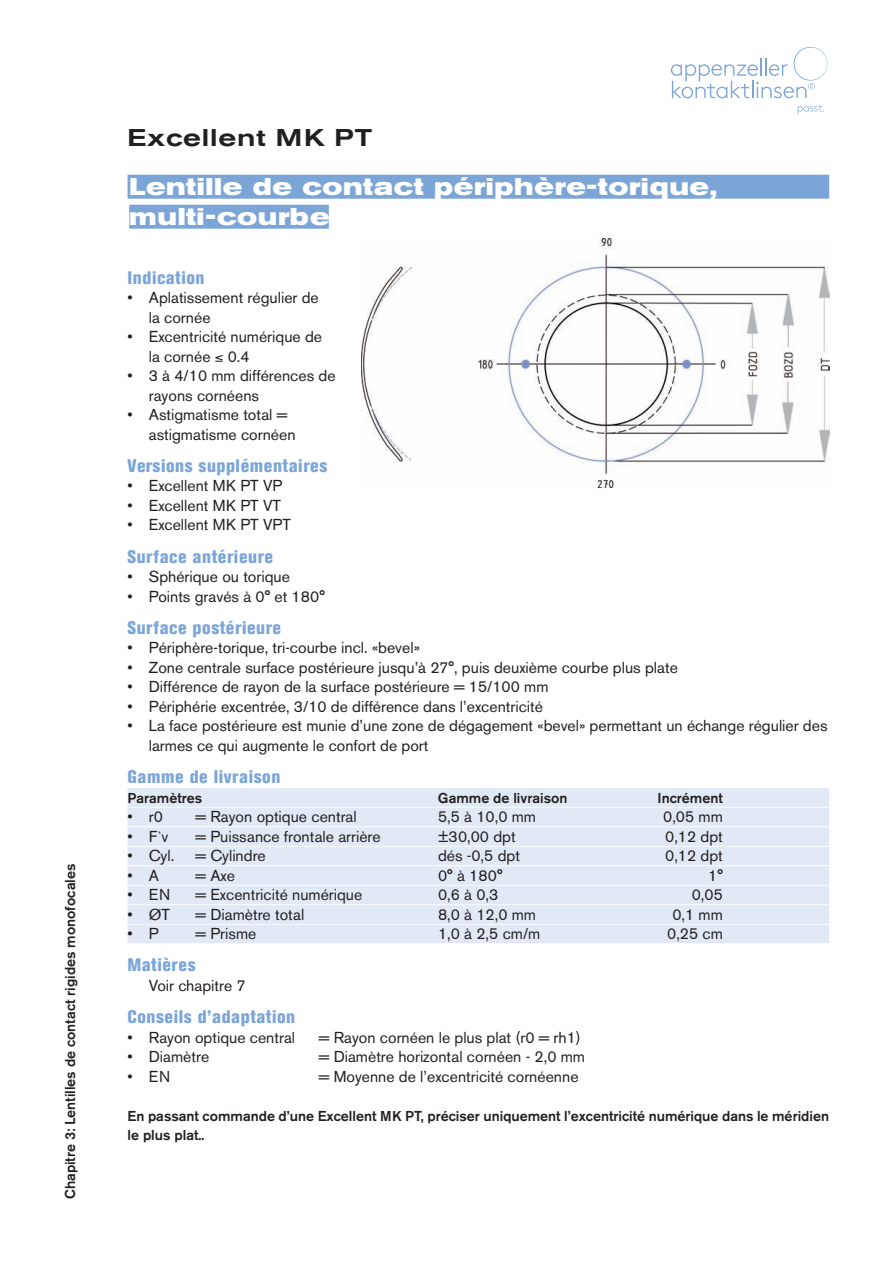
<style>
.page{position:relative;width:893px;height:1263px;background:#fff}
.page>*{position:absolute;margin:0;border:0;box-sizing:border-box;transform-origin:0 0}
.t1{font:700 expanded 24px/30px "Akzidenz Grotesk BE";letter-spacing:.03em;color:#fff}
.t2{font:500 expanded 24px "Akzidenz Grotesk BE";letter-spacing:.03em;color:#231f20}
.t3{font:800 condensed 18px "Akzidenz Grotesk BE";letter-spacing:.03em;color:#7ca5d7}
.t4{font:15.75px/19.5px "Akzidenz Grotesk BE";color:#231f20}
.t5{font:500 14.25px/19.5px "Akzidenz Grotesk BE";color:#231f20}
</style>
<div class="page">
<svg style="left:798px;top:105px;width:26px;height:9px"></svg>
<svg style="left:671px;top:47px;width:156px;height:51px"></svg>
<img style="left:361px;top:238px;width:468px;height:249px">
<div style="left:128px;top:175px;width:701px;height:24px;background:#7ca5d7"></div>
<div style="left:129px;top:205px;width:200px;height:24px;background:#7ca5d7"></div>
<div style="left:128px;top:788px;width:701px;height:19px;background:#e1e9f6"></div>
<div style="left:128px;top:808px;width:701px;height:18px;background:#e1e9f6"></div>
<div style="left:128px;top:827px;width:701px;height:19px;background:#e1e9f6"></div>
<div style="left:128px;top:847px;width:701px;height:18px;background:#e1e9f6"></div>
<div style="left:128px;top:866px;width:701px;height:19px;background:#e1e9f6"></div>
<div style="left:128px;top:886px;width:701px;height:18px;background:#e1e9f6"></div>
<div style="left:128px;top:905px;width:701px;height:19px;background:#e1e9f6"></div>
<div style="left:128px;top:925px;width:701px;height:18px;background:#e1e9f6"></div>
<p class="t5" style="left:60px;top:1199px;width:337px;rotate:-90deg">Chapitre 3: Lentilles de contact rigides monofocales</p>
<h1 class="t2" style="left:128px;top:123px;width:246px">Excellent MK PT</h1>
<h1 class="t1" style="left:129px;top:172px;width:590px">Lentille de contact périphère-torique, multi-courbe</h1>
<p class="t3" style="left:128px;top:267px;width:78px">Indication</p>
<p class="t4" style="left:149px;top:288px;width:171px;text-indent:-21px">• Aplatissement régulier de la cornée</p>
<p class="t4" style="left:149px;top:327px;width:175px;text-indent:-21px">• Excentricité numérique de la cornée ≤ 0.4</p>
<p class="t4" style="left:149px;top:366px;width:188px;text-indent:-21px">• 3 à 4/10 mm différences de rayons cornéens</p>
<p class="t4" style="left:149px;top:405px;width:148px;text-indent:-21px">• Astigmatisme total = astigmatisme cornéen</p>
<p class="t3" style="left:128px;top:455px;width:201px">Versions supplémentaires</p>
<p class="t4" style="left:128px;top:476px;width:156px">• Excellent MK PT VP</p>
<p class="t4" style="left:128px;top:496px;width:155px">• Excellent MK PT VT</p>
<p class="t4" style="left:128px;top:515px;width:165px">• Excellent MK PT VPT</p>
<p class="t3" style="left:128px;top:546px;width:147px">Surface antérieure</p>
<p class="t4" style="left:128px;top:567px;width:164px">• Sphérique ou torique</p>
<p class="t4" style="left:128px;top:586px;width:199px">• Points gravés à 0° et 180°</p>
<p class="t3" style="left:128px;top:617px;width:155px">Surface postérieure</p>
<p class="t4" style="left:128px;top:638px;width:294px">• Périphère-torique, tri-courbe incl. «bevel»</p>
<p class="t4" style="left:128px;top:658px;width:552px">• Zone centrale surface postérieure jusqu’à 27°, puis deuxième courbe plus plate</p>
<p class="t4" style="left:128px;top:677px;width:422px">• Différence de rayon de la surface postérieure = 15/100 mm</p>
<p class="t4" style="left:128px;top:697px;width:417px">• Périphérie excentrée, 3/10 de différence dans l’excentricité</p>
<p class="t4" style="left:149px;top:716px;width:680px;text-indent:-21px">• La face postérieure est munie d’une zone de dégagement «bevel» permettant un échange régulier des larmes ce qui augmente le confort de port</p>
<p class="t3" style="left:128px;top:766px;width:154px">Gamme de livraison</p>
<p class="t5" style="left:128px;top:788px;width:76px">Paramètres</p>
<p class="t5" style="left:438px;top:788px;width:131px">Gamme de livraison</p>
<p class="t5" style="left:658px;top:788px;width:67px">Incrément</p>
<p class="t4" style="left:128px;top:807px;width:37px">• r0</p>
<p class="t4" style="left:196px;top:807px;width:163px">= Rayon optique central</p>
<p class="t4" style="left:438px;top:807px;width:100px">5,5 à 10,0 mm</p>
<p class="t4" style="left:663px;top:807px;width:61px">0,05 mm</p>
<p class="t4" style="left:128px;top:826px;width:42px">• F`v</p>
<p class="t4" style="left:196px;top:826px;width:187px">= Puissance frontale arrière</p>
<p class="t4" style="left:438px;top:826px;width:79px">±30,00 dpt</p>
<p class="t4" style="left:665px;top:826px;width:59px">0,12 dpt</p>
<p class="t4" style="left:128px;top:846px;width:48px">• Cyl.</p>
<p class="t4" style="left:196px;top:846px;width:72px">= Cylindre</p>
<p class="t4" style="left:438px;top:846px;width:84px">dés -0,5 dpt</p>
<p class="t4" style="left:665px;top:846px;width:59px">0,12 dpt</p>
<p class="t4" style="left:128px;top:865px;width:33px">• A</p>
<p class="t4" style="left:196px;top:865px;width:41px">= Axe</p>
<p class="t4" style="left:438px;top:865px;width:66px">0° à 180°</p>
<p class="t4" style="left:708px;top:865px;width:16px">1°</p>
<p class="t4" style="left:128px;top:885px;width:44px">• EN</p>
<p class="t4" style="left:196px;top:885px;width:168px">= Excentricité numérique</p>
<p class="t4" style="left:438px;top:885px;width:62px">0,6 à 0,3</p>
<p class="t4" style="left:692px;top:885px;width:33px">0,05</p>
<p class="t4" style="left:128px;top:904px;width:44px">• ØT</p>
<p class="t4" style="left:196px;top:904px;width:110px">= Diamètre total</p>
<p class="t4" style="left:438px;top:904px;width:100px">8,0 à 12,0 mm</p>
<p class="t4" style="left:672px;top:904px;width:52px">0,1 mm</p>
<p class="t4" style="left:128px;top:924px;width:33px">• P</p>
<p class="t4" style="left:196px;top:924px;width:62px">= Prisme</p>
<p class="t4" style="left:438px;top:924px;width:104px">1,0 à 2,5 cm/m</p>
<p class="t4" style="left:667px;top:924px;width:57px">0,25 cm</p>
<p class="t3" style="left:128px;top:955px;width:70px">Matières</p>
<p class="t4" style="left:149px;top:976px;width:98px">Voir chapitre 7</p>
<p class="t3" style="left:128px;top:1006px;width:169px">Conseils d’adaptation</p>
<p class="t4" style="left:128px;top:1027px;width:169px">• Rayon optique central</p>
<p class="t4" style="left:319px;top:1027px;width:263px">= Rayon cornéen le plus plat (r0 = rh1)</p>
<p class="t4" style="left:128px;top:1047px;width:83px">• Diamètre</p>
<p class="t4" style="left:319px;top:1047px;width:268px">= Diamètre horizontal cornéen - 2,0 mm</p>
<p class="t4" style="left:128px;top:1066px;width:44px">• EN</p>
<p class="t4" style="left:319px;top:1066px;width:261px">= Moyenne de l’excentricité cornéenne</p>
<p class="t5" style="left:128px;top:1106px;width:703px">En passant commande d’une Excellent MK PT, préciser uniquement l’excentricité numérique dans le méridien le plus plat..</p>
</div>
